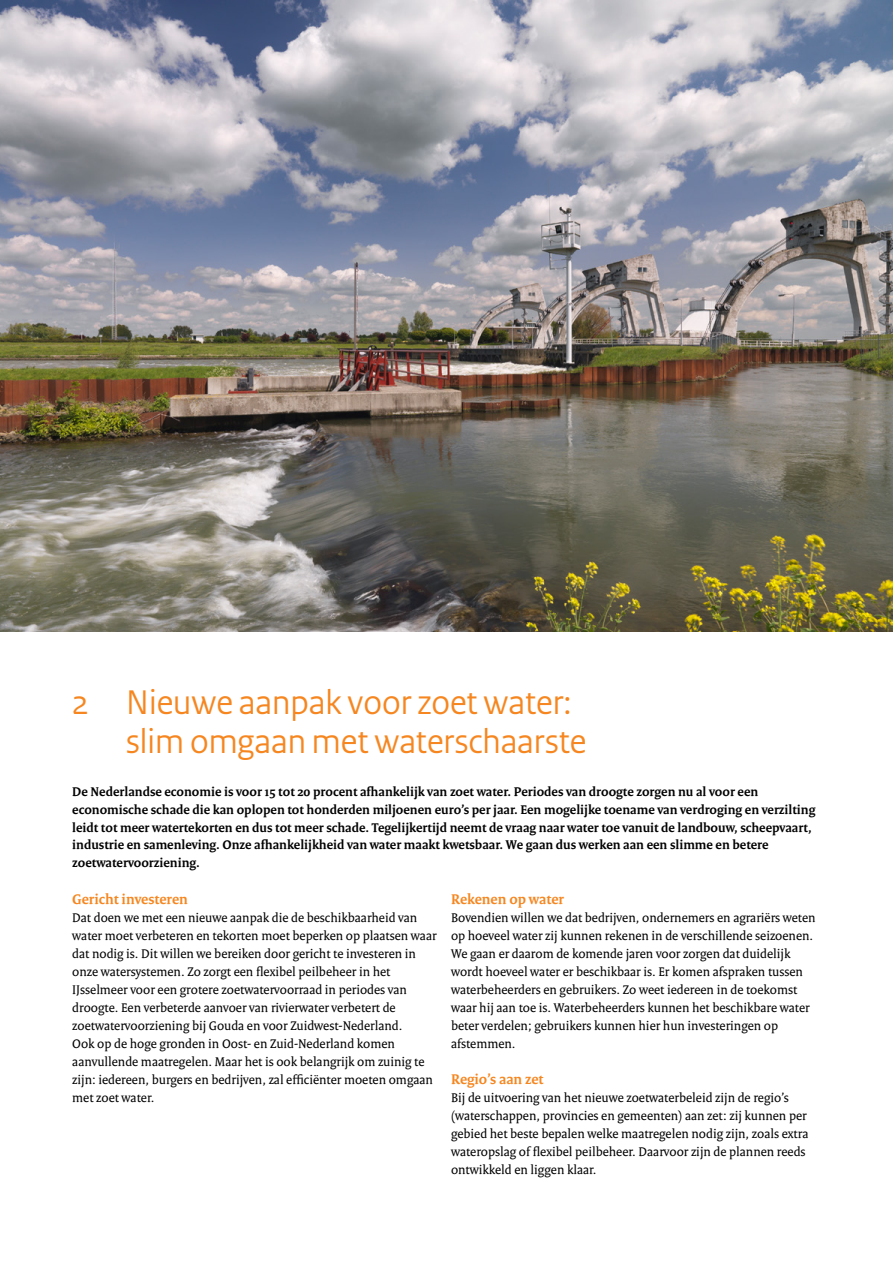
<style>
.page{position:relative;width:893px;height:1263px;background:#fff}
.page>*{position:absolute;margin:0;border:0;box-sizing:border-box;transform-origin:0 0}
.t1{font:36px/39.6px "Rijksoverheid Sans Heading";color:#f6861f}
.t2{font:700 15px "Rijksoverheid Serif";color:#f6861f}
.t3{font:13.5px/18px "Rijksoverheid Serif";color:#000}
.t4{font:700 13.5px/18px "Rijksoverheid Serif";color:#000}
</style>
<div class="page">
<img style="left:0;top:0;width:893px;height:631px">
<h1 class="t1" style="left:126px;top:683px;width:462px;text-indent:-54px">2 Nieuwe aanpak voor zoet water: slim omgaan met waterschaarste</h1>
<p class="t4" style="left:72px;top:782px;width:745px">De Nederlandse economie is voor 15 tot 20 procent afhankelijk van zoet water. Periodes van droogte zorgen nu al voor een economische schade die kan oplopen tot honderden miljoenen euro’s per jaar. Een mogelijke toename van verdroging en verzilting leidt tot meer watertekorten en dus tot meer schade. Tegelijkertijd neemt de vraag naar water toe vanuit de landbouw, scheepvaart, industrie en samenleving. Onze afhankelijkheid van water maakt kwetsbaar. We gaan dus werken aan een slimme en betere zoetwatervoorziening.</p>
<p class="t2" style="left:72px;top:890px;width:117px">Gericht investeren</p>
<p class="t3" style="left:72px;top:908px;width:366px">Dat doen we met een nieuwe aanpak die de beschikbaarheid van water moet verbeteren en tekorten moet beperken op plaatsen waar dat nodig is. Dit willen we bereiken door gericht te investeren in onze watersystemen. Zo zorgt een flexibel peilbeheer in het IJsselmeer voor een grotere zoetwatervoorraad in periodes van droogte. Een verbeterde aanvoer van rivierwater verbetert de zoetwatervoorziening bij Gouda en voor Zuidwest-Nederland.<br>Ook op de hoge gronden in Oost- en Zuid-Nederland komen aanvullende maatregelen. Maar het is ook belangrijk om zuinig te zijn: iedereen, burgers en bedrijven, zal efficiënter moeten omgaan met zoet water.</p>
<p class="t2" style="left:451px;top:890px;width:115px">Rekenen op water</p>
<p class="t3" style="left:451px;top:908px;width:366px">Bovendien willen we dat bedrijven, ondernemers en agrariërs weten op hoeveel water zij kunnen rekenen in de verschillende seizoenen.<br>We gaan er daarom de komende jaren voor zorgen dat duidelijk wordt hoeveel water er beschikbaar is. Er komen afspraken tussen waterbeheerders en gebruikers. Zo weet iedereen in de toekomst waar hij aan toe is. Waterbeheerders kunnen het beschikbare water beter verdelen; gebruikers kunnen hier hun investeringen op afstemmen.</p>
<p class="t2" style="left:451px;top:1070px;width:94px">Regio’s aan zet</p>
<p class="t3" style="left:451px;top:1088px;width:359px">Bij de uitvoering van het nieuwe zoetwaterbeleid zijn de regio’s (waterschappen, provincies en gemeenten) aan zet: zij kunnen per gebied het beste bepalen welke maatregelen nodig zijn, zoals extra wateropslag of flexibel peilbeheer. Daarvoor zijn de plannen reeds ontwikkeld en liggen klaar.</p>
</div>
